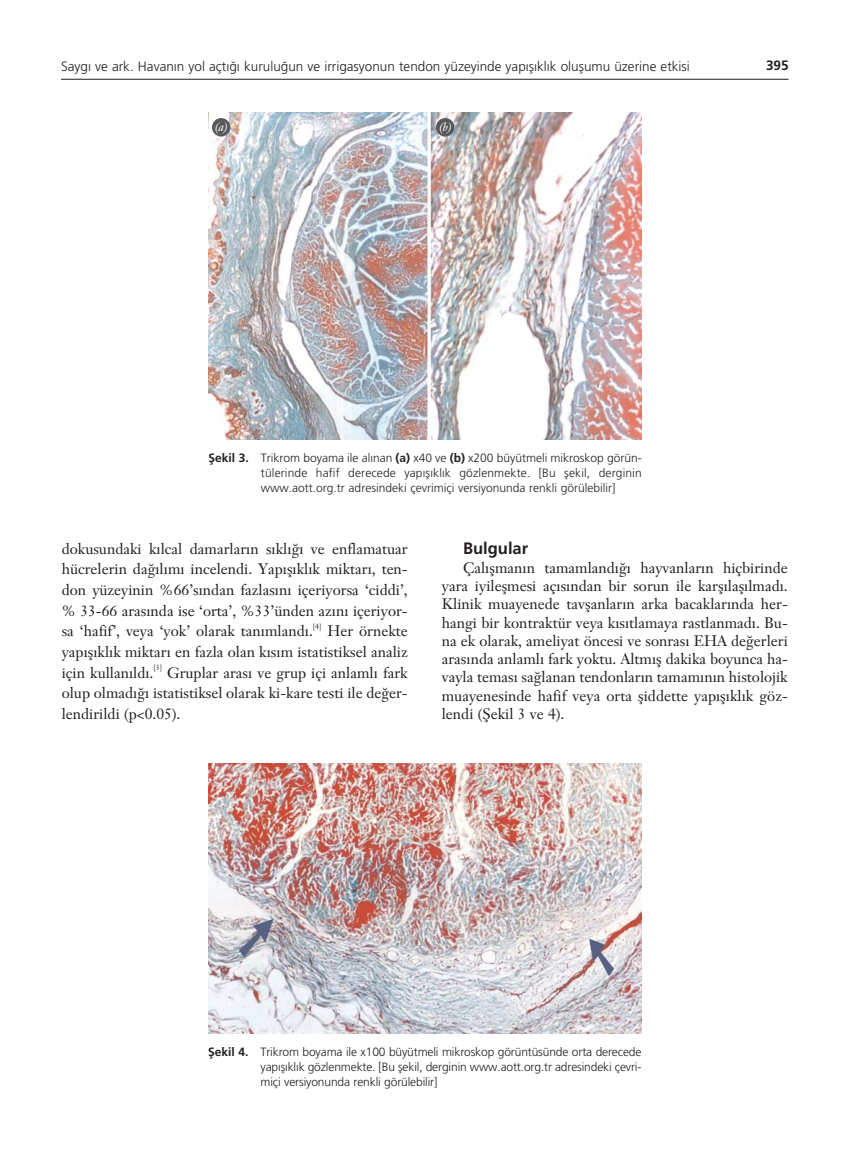
<style>
.page{position:relative;width:851px;height:1149px;background:#fff}
.page>*{position:absolute;margin:0;border:0;box-sizing:border-box;transform-origin:0 0}
.t1{font:700 16.5px "Frutiger";color:#231f20}
.t2{font:15px/20.7px "Janson Text";color:#231f20;text-align:justify}
.t3{font:300 13.5px "Frutiger";color:#231f20}
.t4{font:700 13.5px "Frutiger";color:#231f20}
.t5{font:300 12px/15px "Frutiger";letter-spacing:-.005em;color:#231f20;text-align:justify}
.t6{font:italic 12px "Janson Text";color:#fff}
.t7{font:7.5px "Janson Text";color:#231f20}
.s1{font-weight:700}
</style>
<div class="page">
<hr style="left:61px;top:79px;width:727px;height:1px;background:#231f20">
<img style="left:208px;top:113px;width:433px;height:326px">
<img style="left:208px;top:763px;width:433px;height:270px">
<div style="left:212px;top:118px;width:18px;height:18px;background:#58595b;border-radius:50%"></div>
<div style="left:436px;top:118px;width:18px;height:18px;background:#58595b;border-radius:50%"></div>
<p class="t3" style="left:61px;top:61px;width:630px">Sayg› ve ark. Havan›n yol açt›¤› kurulu¤un ve irrigasyonun tendon yüzeyinde yap›fl›kl›k oluflumu üzerine etkisi</p>
<p class="t4" style="left:766px;top:60px;width:24px">395</p>
<p class="t6" style="left:214px;top:123px;width:15px">(a)</p>
<p class="t6" style="left:438px;top:123px;width:15px">(b)</p>
<p class="t5" style="left:261px;top:451px;width:382px;text-indent:-52px"><span class="s1">fiekil 3.</span> Trikrom boyama ile al›nan <span class="s1">(a)</span> x40 ve <span class="s1">(b)</span> x200 büyütmeli mikroskop görün&shy;tülerinde hafif derecede yap›fl›kl›k gözlenmekte. [Bu flekil, derginin www.aott.org.tr adresindeki çevrimiçi versiyonunda renkli görülebilir]</p>
<p class="t2" style="left:62px;top:539px;width:347px">dokusundaki k›lcal damarlar›n s›kl›¤› ve enflamatuar hücrelerin da¤›l›m› incelendi. Yap›fl›kl›k miktar›, ten&shy;don yüzeyinin %66’s›ndan fazlas›n› içeriyorsa ‘ciddi’, % 33-66 aras›nda ise ‘orta’, %33’ünden az›n› içeriyor&shy;sa ‘hafif’, veya ‘yok’ olarak tan›mland›.</p>
<p class="t7" style="left:313px;top:623px;width:10px">[4]</p>
<p class="t2" style="left:62px;top:622px;width:347px;text-indent:265px">Her örnekte yap›fl›kl›k miktar› en fazla olan k›s›m istatistiksel analiz için kullan›ld›.</p>
<p class="t7" style="left:153px;top:664px;width:10px">[3]</p>
<p class="t2" style="left:62px;top:663px;width:347px;text-indent:105px">Gruplar aras› ve grup içi anlaml› fark olup olmad›¤› istatistiksel olarak ki-kare testi ile de¤er&shy;lendirildi (p&lt;0.05).</p>
<p class="t1" style="left:463px;top:542px;width:67px">Bulgular</p>
<p class="t2" style="left:442px;top:559px;width:347px;line-height:18.3px;text-indent:21px">Çal›flman›n tamamland›¤› hayvanlar›n hiçbirinde yara iyileflmesi aç›s›ndan bir sorun ile karfl›lafl›lmad›.<br>Klinik muayenede tavflanlar›n arka bacaklar›nda her&shy;hangi bir kontraktür veya k›s›tlamaya rastlanmad›. Bu&shy;na ek olarak, ameliyat öncesi ve sonras› EHA de¤erleri aras›nda anlaml› fark yoktu. Altm›fl dakika boyunca ha&shy;vayla temas› sa¤lanan tendonlar›n tamam›n›n histolojik muayenesinde hafif veya orta fliddette yap›fl›kl›k göz&shy;lendi (fiekil 3 ve 4).</p>
<p class="t5" style="left:260px;top:1044px;width:382px;text-indent:-52px"><span class="s1">fiekil 4.</span> Trikrom boyama ile x100 büyütmeli mikroskop görüntüsünde orta derecede yap›fl›kl›k gözlenmekte. [Bu flekil, derginin www.aott.org.tr adresindeki çevri&shy;miçi versiyonunda renkli görülebilir]</p>
</div>
